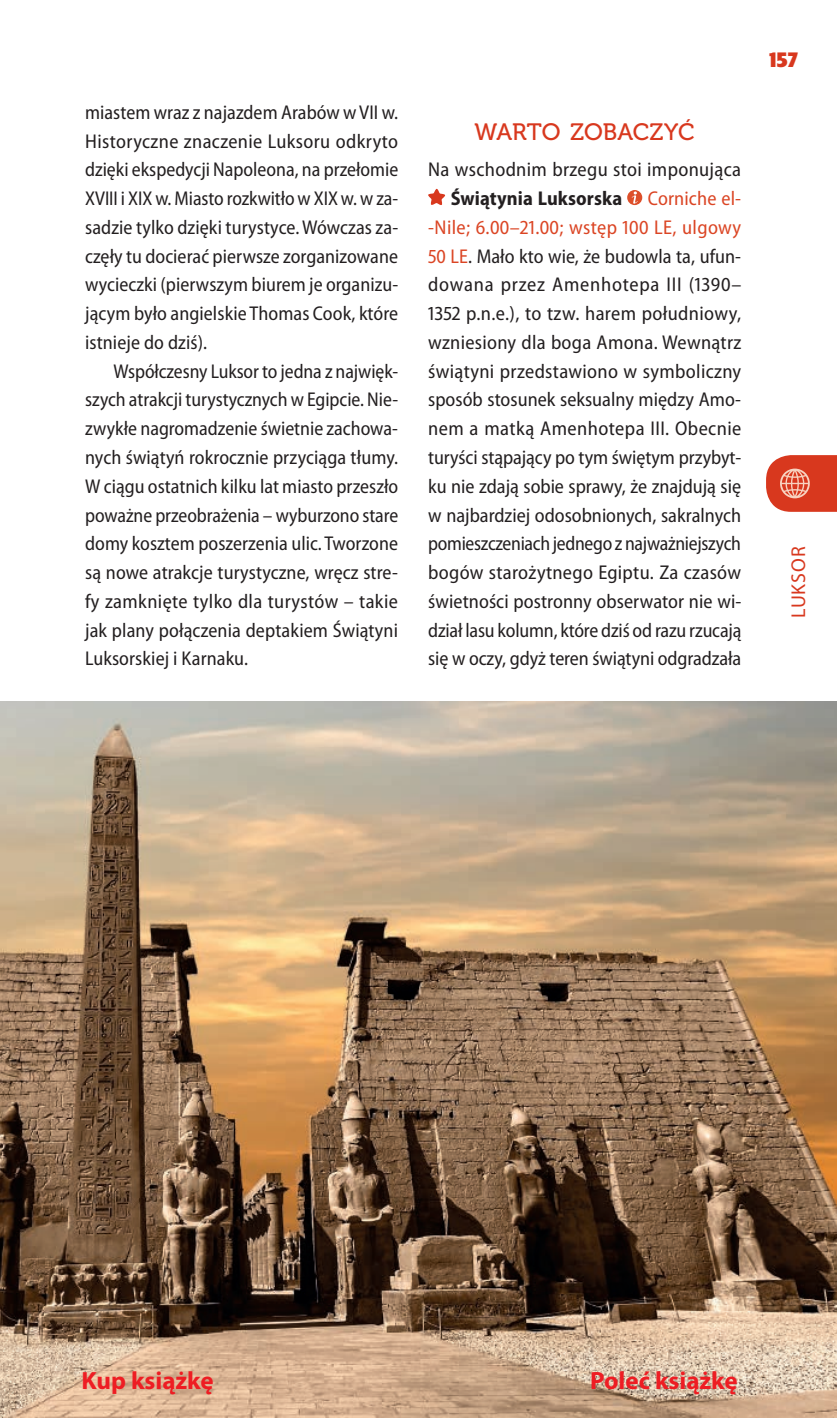
<style>
.page{position:relative;width:837px;height:1418px;background:#fff}
.page>*{position:absolute;margin:0;border:0;box-sizing:border-box;transform-origin:0 0}
.t1{font:700 25px "Myriad Pro";color:#ee1d23}
.t2{font:23.5px "Museo 500";letter-spacing:-.005em;color:#d8381e}
.t3{font:semi-condensed 20px/28.8px "Myriad Pro";letter-spacing:.005em;color:#231f20;text-align:justify}
.t4{font:semi-condensed 20px/28.8px "Myriad Pro";letter-spacing:.005em;color:#231f20;text-align:justify;scale:.96 1}
.t5{font:700 semi-condensed 20px "Myriad Pro";letter-spacing:.005em;color:#231f20}
.t6{font:20px "Myriad Pro";letter-spacing:.04em;color:#d8381e}
.t7{font:20px "EFN Olivea Nigra";color:#d8381e}
.s1{color:#db4524}
</style>
<div class="page">
<svg style="left:766px;top:455px;width:70px;height:57px;background:#dd543d"></svg>
<svg style="left:428px;top:189px;width:17px;height:16px"></svg>
<div style="left:627px;top:190px;width:15px;height:15px;background:#dd4f2a;border-radius:50%"></div>
<svg style="left:631px;top:191px;width:6px;height:13px"></svg>
<img style="left:0;top:702px;width:836px;height:715px">
<p class="t3" style="left:85px;top:98px;width:314px">miastem wraz z najazdem Arabów w VII w.<br>Historyczne znaczenie Luksoru odkryto dzięki ekspedycji Napoleona, na przełomie XVIII i XIX w. Miasto rozkwitło w XIX w. w za&shy;sadzie tylko dzięki turystyce. Wówczas za&shy;częły tu docierać pierwsze zorganizowane wycieczki (pierwszym biurem je organizu&shy;jącym było angielskie Thomas Cook, które istnieje do dziś).</p>
<p class="t4" style="left:85px;top:357px;width:327px;text-indent:28px">Współczesny Luksor to jedna z najwięk&shy;szych atrakcji turystycznych w Egipcie. Nie&shy;zwykłe nagromadzenie świetnie zachowa&shy;nych świątyń rokrocznie przyciąga tłumy.<br>W ciągu ostatnich kilku lat miasto przeszło poważne przeobrażenia – wyburzono stare domy kosztem poszerzenia ulic. Tworzone są nowe atrakcje turystyczne, wręcz stre&shy;fy zamknięte tylko dla turystów – takie jak plany połączenia deptakiem Świątyni Luksorskiej i Karnaku.</p>
<p class="t2" style="left:474px;top:119px;width:221px">WARTO ZOBACZYĆ</p>
<p class="t3" style="left:428px;top:156px;width:314px">Na wschodnim brzegu stoi imponująca</p>
<p class="t5" style="left:450px;top:187px;width:173px">Świątynia Luksorska</p>
<p class="t3" style="left:428px;top:184px;width:314px;text-indent:219px"><span class="s1">Corniche el--Nile; 6.00–21.00; wstęp 100 LE, ulgowy 50 LE</span>. Mało kto wie, że budowla ta, ufun&shy;dowana przez Amenhotepa III (1390– 1352 p.n.e.), to tzw. harem południowy, wzniesiony dla boga Amona. Wewnątrz świątyni przedstawiono w symboliczny sposób stosunek seksualny między Amo&shy;nem a matką Amenhotepa III. Obecnie turyści stąpający po tym świętym przybyt&shy;ku nie zdają sobie sprawy, że znajdują się w najbardziej odosobnionych, sakralnych pomieszczeniach jednego z najważniejszych bogów starożytnego Egiptu. Za czasów świetności postronny obserwator nie wi&shy;dział lasu kolumn, które dziś od razu rzucają się w oczy, gdyż teren świątyni odgradzała</p>
<p class="t7" style="left:769px;top:46px;width:30px">157</p>
<p class="t6" style="left:785px;top:618px;width:73px;rotate:-90deg">LUKSOR</p>
<p class="t1" style="left:81px;top:1364px;width:134px">Kup książkę</p>
<p class="t1" style="left:590px;top:1364px;width:149px">Poleć książkę</p>
</div>
